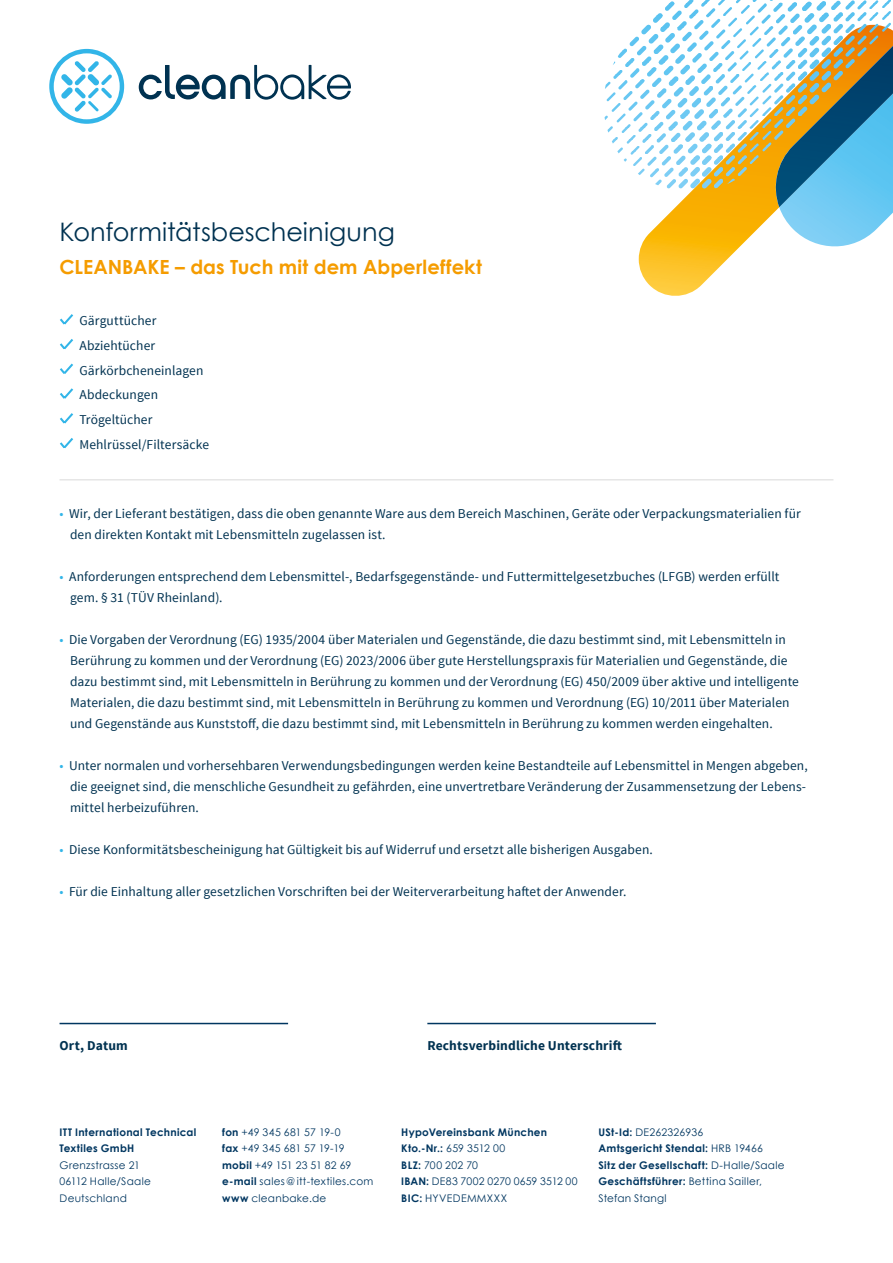
<style>
.page{position:relative;width:893px;height:1263px;background:#fff}
.page>*{position:absolute;margin:0;border:0;box-sizing:border-box;transform-origin:0 0}
.t1{font:25.5px "Century Gothic";color:#003251}
.t2{font:700 19.5px "Century Gothic";color:#f59c00}
.t3{font:13.5px/21px "Source Sans Pro";letter-spacing:.005em;color:#003251}
.t4{font:700 13.5px "Source Sans Pro";letter-spacing:.01em;color:#003251}
.t5{font:10.5px/16.5px "Century Gothic";letter-spacing:.025em;color:#003660}
.t6{font:700 10.5px/16.5px "Century Gothic";letter-spacing:.025em;color:#003660}
.s1{color:#32b5e8}
.s2{font-weight:700}
.s3{font-weight:400}
</style>
<div class="page">
<svg style="left:49px;top:49px;width:75px;height:75px"></svg>
<svg style="left:139px;top:65px;width:212px;height:35px"></svg>
<svg style="left:60px;top:314px;width:14px;height:11px"></svg>
<svg style="left:60px;top:339px;width:14px;height:11px"></svg>
<svg style="left:60px;top:363px;width:13px;height:11px"></svg>
<svg style="left:60px;top:388px;width:14px;height:11px"></svg>
<svg style="left:60px;top:413px;width:14px;height:11px"></svg>
<svg style="left:60px;top:438px;width:14px;height:11px"></svg>
<hr style="left:60px;top:479px;width:773px;height:1px;background:#e6e6e6">
<hr style="left:60px;top:1023px;width:228px;height:1px;background:#003660">
<hr style="left:427px;top:1023px;width:229px;height:1px;background:#003660">
<svg style="left:639px;top:25px;width:254px;height:271px"></svg>
<svg style="left:772px;top:46px;width:121px;height:206px;background:#80abae"></svg>
<svg style="left:665px;top:4px;width:9px;height:7px"></svg>
<svg style="left:668px;top:1px;width:6px;height:3px"></svg>
<svg style="left:684px;top:0;width:9px;height:8px"></svg>
<svg style="left:672px;top:10px;width:10px;height:4px"></svg>
<svg style="left:701px;top:0;width:9px;height:7px"></svg>
<svg style="left:691px;top:9px;width:7px;height:5px"></svg>
<svg style="left:718px;top:0;width:7px;height:5px"></svg>
<svg style="left:707px;top:8px;width:8px;height:6px"></svg>
<svg style="left:723px;top:7px;width:9px;height:7px"></svg>
<svg style="left:736px;top:0;width:5px;height:3px"></svg>
<svg style="left:741px;top:5px;width:9px;height:9px"></svg>
<svg style="left:752px;top:0;width:139px;height:14px"></svg>
<h1 class="t1" style="left:60px;top:216px;width:337px">Konformitätsbescheinigung</h1>
<h2 class="t2" style="left:60px;top:255px;width:424px">CLEANBAKE – das Tuch mit dem Abperleffekt</h2>
<p class="t3" style="left:79px;top:308px;width:131px;line-height:24.8px">Gärguttücher<br>Abziehtücher<br>Gärkörbcheneinlagen<br>Abdeckungen<br>Trögeltücher<br>Mehlrüssel/Filtersäcke</p>
<p class="t3" style="left:70px;top:503px;width:732px;text-indent:-11px"><span class="s1">•</span> Wir, der Lieferant bestätigen, dass die oben genannte Ware aus dem Bereich Maschinen, Geräte oder Verpackungsmaterialien für den direkten Kontakt mit Lebensmitteln zugelassen ist.</p>
<p class="t3" style="left:70px;top:566px;width:711px;text-indent:-11px"><span class="s1">•</span> Anforderungen entsprechend dem Lebensmittel-, Bedarfsgegenstände- und Futtermittelgesetzbuches (LFGB) werden erfüllt gem. § 31 (TÜV Rheinland).</p>
<p class="t3" style="left:70px;top:629px;width:730px;text-indent:-11px"><span class="s1">•</span> Die Vorgaben der Verordnung (EG) 1935/2004 über Materialen und Gegenstände, die dazu bestimmt sind, mit Lebensmitteln in Berührung zu kommen und der Verordnung (EG) 2023/2006 über gute Herstellungspraxis für Materialien und Gegenstände, die dazu bestimmt sind, mit Lebensmitteln in Berührung zu kommen und der Verordnung (EG) 450/2009 über aktive und intelligente Materialen, die dazu bestimmt sind, mit Lebensmitteln in Berührung zu kommen und Verordnung (EG) 10/2011 über Materialen und Gegenstände aus Kunststoff, die dazu bestimmt sind, mit Lebensmitteln in Berührung zu kommen werden eingehalten.</p>
<p class="t3" style="left:70px;top:755px;width:739px;text-align:justify;text-indent:-11px"><span class="s1">•</span> Unter normalen und vorhersehbaren Verwendungsbedingungen werden keine Bestandteile auf Lebensmittel in Mengen abgeben, die geeignet sind, die menschliche Gesundheit zu gefährden, eine unvertretbare Veränderung der Zusammensetzung der Lebens&shy;mittel herbeizuführen.</p>
<p class="t3" style="left:60px;top:839px;width:595px"><span class="s1">•</span> Diese Konformitätsbescheinigung hat Gültigkeit bis auf Widerruf und ersetzt alle bisherigen Ausgaben.</p>
<p class="t3" style="left:60px;top:881px;width:568px"><span class="s1">•</span> Für die Einhaltung aller gesetzlichen Vorschriften bei der Weiterverarbeitung haftet der Anwender.</p>
<p class="t4" style="left:60px;top:1036px;width:70px">Ort, Datum</p>
<p class="t4" style="left:427px;top:1036px;width:196px">Rechtsverbindliche Unterschrift</p>
<p class="t6" style="left:60px;top:1123px;width:138px">ITT International Technical<br>Textiles GmbH</p>
<p class="t5" style="left:60px;top:1157px;width:93px">Grenzstrasse 21<br>06112 Halle/Saale<br>Deutschland</p>
<p class="t5" style="left:222px;top:1123px;width:153px"><span class="s2">fon</span> +49 345 681 57 19-0<br><span class="s2">fax</span> +49 345 681 57 19-19 <span class="s2">mobil</span> +49 151 23 51 82 69 <span class="s2">e-mail</span> sales@itt-textiles.com <span class="s2">www</span> cleanbake.de</p>
<p class="t5" style="left:401px;top:1123px;width:178px"><span class="s2">HypoVereinsbank München<br>Kto.-Nr.:</span> 659 3512 00<br><span class="s2">BLZ:</span> 700 202 70<br><span class="s2">IBAN:</span> DE83 7002 0270 0659 3512 00<br><span class="s2">BIC:</span> HYVEDEMMXXX</p>
<p class="t6" style="left:598px;top:1123px;width:188px">USt-Id: <span class="s3">DE262326936<br></span>Amtsgericht Stendal: <span class="s3">HRB 19466<br></span>Sitz der Gesellschaft: <span class="s3">D-Halle/Saale<br></span>Geschäftsführer: <span class="s3">Bettina Sailler,<br>Stefan Stangl</span></p>
</div>
